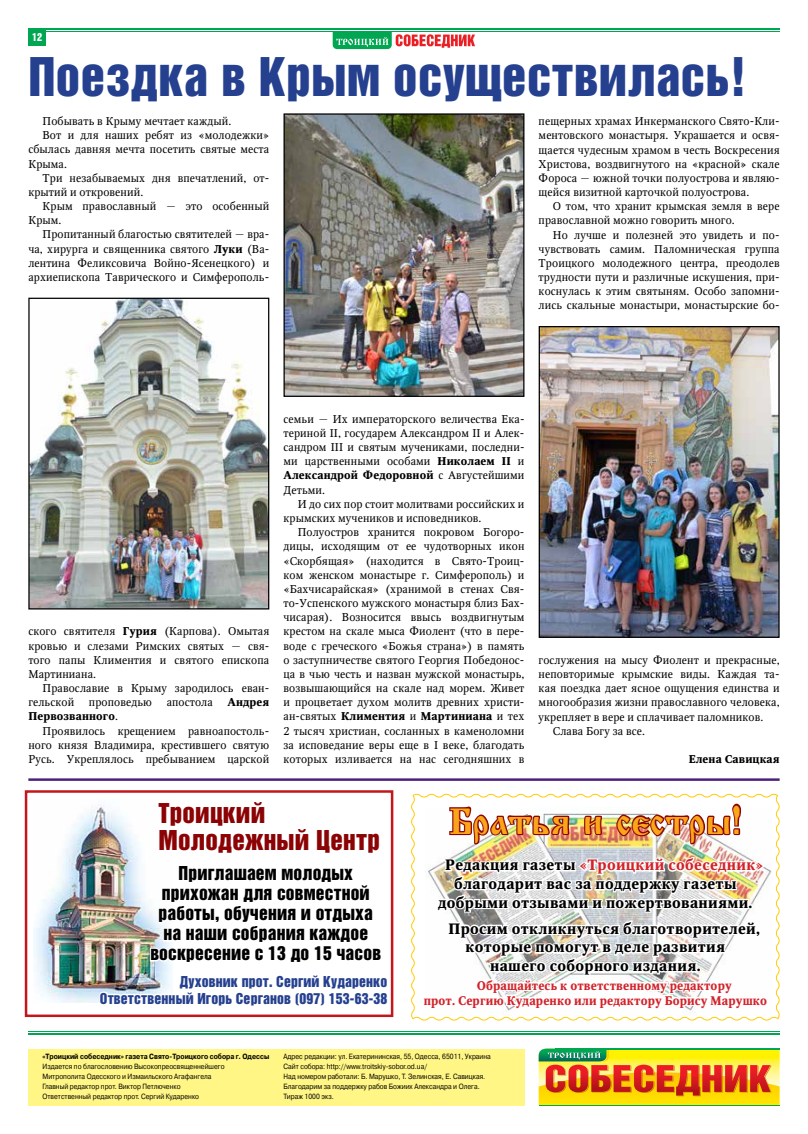
<style>
.page{position:relative;width:808px;height:1134px;background:#fff}
.page>*{position:absolute;margin:0;border:0;box-sizing:border-box;transform-origin:0 0}
.t1{font:48.75px "Helvetica Inserat LT Std";letter-spacing:.01em;color:#25408f}
.t2{font:36.25px "Izhitsa CTT";letter-spacing:.01em;color:#faa61a}
.t3{font:25px/26.2px "Helvetica Inserat LT Std";letter-spacing:.01em;color:#8b0304}
.t4{font:17.5px/20px "Helvetica Inserat LT Std";letter-spacing:.01em;color:#000;text-align:center}
.t5{font:700 15px "Octava";letter-spacing:.02em;color:#000}
.t6{font:700 15px "Octava";letter-spacing:.02em;color:#d2232a}
.t7{font:13.75px/16.5px "Helvetica Inserat LT Std";letter-spacing:.01em;color:#25408f;text-align:right}
.t8{font:700 12.5px/15px "Octava";letter-spacing:.01em;color:#d2232a;scale:.95 1}
.t9{font:11.25px/14.1px "Octava";letter-spacing:.01em;color:#000;text-align:justify}
.t10{font:700 11.25px "Octava";letter-spacing:.01em;color:#000}
.t11{font:10px "Helvetica Inserat LT Std";color:#fff}
.t12{font:7.5px/10px "Pragmatica C";color:#000;scale:.88 1}
.t13{font:700 7.5px "Pragmatica C";color:#000;scale:.88 1}
.s1{font-weight:700}
.s2{font-weight:400}
.s3{color:#000}
</style>
<div class="page">
<hr style="left:28px;top:1031px;width:752px;height:1px;background:#00a651">
<hr style="left:28px;top:1033px;width:752px;height:2px;background:#00a651">
<hr style="left:28px;top:31px;width:752px;height:1px;background:#00a651">
<hr style="left:28px;top:28px;width:752px;height:2px;background:#00a651">
<div style="left:28px;top:28px;width:18px;height:18px;background:#00a651"></div>
<svg style="left:333px;top:32px;width:142px;height:17px"></svg>
<div style="left:28px;top:1049px;width:496px;height:57px;background:#fff685"></div>
<img style="left:541px;top:328px;width:237px;height:308px">
<div style="left:539px;top:326px;width:241px;height:312px;border:1px solid #000"></div>
<img style="left:285px;top:115px;width:237px;height:280px">
<div style="left:283px;top:113px;width:241px;height:284px;border:1px solid #000"></div>
<img style="left:30px;top:300px;width:237px;height:307px">
<div style="left:28px;top:298px;width:241px;height:311px;border:1px solid #000"></div>
<img style="left:34px;top:806px;width:64px;height:197px">
<svg style="left:524px;top:1048px;width:256px;height:58px;background:#dba631"></svg>
<img style="left:411px;top:793px;width:369px;height:228px">
<svg style="left:98px;top:805px;width:291px;height:213px"></svg>
<div style="left:25px;top:790px;width:368px;height:227px;border:2px solid #c4161c"></div>
<hr style="left:28px;top:778px;width:752px;height:3px;background:#4d207a">
<p class="t11" style="left:32px;top:31px;width:12px">12</p>
<h1 class="t1" style="left:28px;top:47px;width:719px">Поездка в Крым осуществилась!</h1>
<p class="t9" style="left:43px;top:114px;width:190px">Побывать в Крыму мечтает каждый.</p>
<p class="t9" style="left:43px;top:128px;width:228px">Вот и для наших ребят из «молодежки»</p>
<p class="t9" style="left:28px;top:142px;width:242px">сбылась давняя мечта посетить святые места</p>
<p class="t9" style="left:28px;top:157px;width:40px">Крыма.</p>
<p class="t9" style="left:43px;top:171px;width:228px">Три незабываемых дня впечатлений, от-</p>
<p class="t9" style="left:28px;top:185px;width:116px">крытий и откровений.</p>
<p class="t9" style="left:43px;top:199px;width:228px">Крым православный — это особенный</p>
<p class="t9" style="left:28px;top:213px;width:35px">Крым.</p>
<p class="t9" style="left:43px;top:227px;width:228px">Пропитанный благостью святителей — вра-</p>
<p class="t9" style="left:28px;top:242px;width:242px">ча, хирурга и священника святого <span class="s1">Луки</span> (Ва-</p>
<p class="t9" style="left:28px;top:256px;width:242px">лентина Феликсовича Войно-Ясенецкого) и</p>
<p class="t9" style="left:28px;top:270px;width:242px">архиепископа Таврического и Симферополь-</p>
<p class="t9" style="left:539px;top:114px;width:242px">пещерных храмах Инкерманского Свято-Кли&shy;ментовского монастыря. Украшается и освя&shy;щается чудесным храмом в честь Воскресения Христова, воздвигнутого на «красной» скале Фороса — южной точки полуострова и являю&shy;щейся визитной карточкой полуострова.</p>
<p class="t9" style="left:539px;top:199px;width:242px;text-indent:14px">О том, что хранит крымская земля в вере православной можно говорить много.</p>
<p class="t9" style="left:539px;top:228px;width:242px;text-indent:14px">Но лучше и полезней это увидеть и по&shy;чувствовать самим. Паломническая группа Троицкого молодежного центра, преодолев трудности пути и различные искушения, при&shy;коснулась к этим святыням. Особо запомни&shy;лись скальные монастыри, монастырские бо-</p>
<p class="t9" style="left:28px;top:624px;width:242px">ского святителя <span class="s1">Гурия</span> (Карпова). Омытая кровью и слезами Римских святых — свя&shy;того папы Климентия и святого епископа Мартиниана.</p>
<p class="t9" style="left:28px;top:681px;width:242px;text-indent:14px">Православие в Крыму зародилось еван&shy;гельской</p>
<p class="t9" style="left:89px;top:695px;width:65px">проповедью</p>
<p class="t9" style="left:167px;top:695px;width:48px">апостола</p>
<p class="t10" style="left:228px;top:695px;width:43px">Андрея</p>
<p class="t10" style="left:28px;top:710px;width:91px">Первозванного<span class="s2">.</span></p>
<p class="t9" style="left:43px;top:724px;width:228px">Проявилось крещением равноапостоль-</p>
<p class="t9" style="left:28px;top:738px;width:242px">ного князя Владимира, крестившего святую</p>
<p class="t9" style="left:28px;top:752px;width:242px">Русь. Укреплялось пребыванием царской</p>
<p class="t9" style="left:283px;top:412px;width:242px">семьи — Их императорского величества Ека&shy;териной II, государем Александром II и Алек&shy;сандром III и святым мучениками, последни&shy;ми царственными особами <span class="s1">Николаем II</span> и <span class="s1">Александрой Федоровной</span> с Августейшими Детьми.</p>
<p class="t9" style="left:283px;top:497px;width:242px;text-indent:14px">И до сих пор стоит молитвами российских и крымских мучеников и исповедников.</p>
<p class="t9" style="left:283px;top:525px;width:242px;text-indent:14px">Полуостров хранится покровом Богоро&shy;дицы, исходящим от ее чудотворных икон «Скорбящая» (находится в Свято-Троиц&shy;ком женском монастыре г. Симферополь) и «Бахчисарайская» (хранимой в стенах Свя&shy;то-Успенского мужского монастыря близ Бах&shy;чисарая). Возносится ввысь воздвигнутым крестом на скале мыса Фиолент (что в пере&shy;воде с греческого «Божья страна») в память о заступничестве святого Георгия Победонос&shy;ца в чью честь и назван мужской монастырь, возвышающийся на скале над морем. Живет и процветает духом молитв древних христи&shy;ан-святых <span class="s1">Климентия</span> и <span class="s1">Мартиниана</span> и тех 2 тысяч христиан, сосланных в каменоломни за исповедание веры еще в I веке, благодать которых изливается на нас сегодняшних в</p>
<p class="t9" style="left:539px;top:653px;width:242px">гослужения на мысу Фиолент и прекрасные,</p>
<p class="t9" style="left:539px;top:667px;width:242px">неповторимые крымские виды. Каждая та-</p>
<p class="t9" style="left:539px;top:681px;width:242px">кая поездка дает ясное ощущения единства и</p>
<p class="t9" style="left:539px;top:695px;width:242px">многообразия жизни православного человека,</p>
<p class="t9" style="left:539px;top:709px;width:226px">укрепляет в вере и сплачивает паломников.</p>
<p class="t9" style="left:553px;top:724px;width:94px">Слава Богу за все.</p>
<p class="t10" style="left:689px;top:752px;width:92px">Елена Савицкая</p>
<h3 class="t3" style="left:158px;top:801px;width:223px">Троицкий<br>Молодежный Центр</h3>
<h3 class="t4" style="left:150px;top:864px;width:232px">Приглашаем молодых прихожан для совместной работы, обучения и отдыха на наши собрания каждое воскресение с 13 до 15 часов</h3>
<p class="t7" style="left:100px;top:974px;width:289px">Духовник прот. Сергий Кударенко<br>Ответственный Игорь Серганов (097) 153-63-38</p>
<h2 class="t2" style="left:449px;top:801px;width:294px">Братья и сестры!</h2>
<h3 class="t6" style="left:445px;top:856px;width:319px"><span class="s3">Редакция газеты</span> «Троицкий собеседник»</h3>
<h3 class="t5" style="left:454px;top:875px;width:284px">благодарит вас за поддержку газеты</h3>
<h3 class="t5" style="left:438px;top:893px;width:316px">добрыми отзывами и пожертвованиями.</h3>
<h3 class="t5" style="left:448px;top:919px;width:313px">Просим откликнуться благотворителей,</h3>
<h3 class="t5" style="left:466px;top:938px;width:261px">которые помогут в деле развития</h3>
<h3 class="t5" style="left:490px;top:957px;width:212px">нашего соборного издания.</h3>
<p class="t8" style="left:424px;top:978px;width:363px;text-indent:53px">Обращайтесь к ответственному редактору<br>прот. Сергию Кударенко или редактору Борису Марушко</p>
<p class="t13" style="left:43px;top:1052px;width:259px">«Троицкий собеседник» газета Свято-Троицкого собора г. Одессы</p>
<p class="t12" style="left:43px;top:1062px;width:208px">Издается по благословению Высокопреосвященнейшего Митрополита Одесского и Измаильского Агафангела Главный редактор прот. Виктор Петлюченко Ответственный редактор прот. Сергий Кударенко</p>
<p class="t12" style="left:283px;top:1052px;width:237px">Адрес редакции: ул. Екатерининская, 55, Одесса, 65011, Украина Сайт собора: http://www.troitskiy-sobor.od.ua/<br>Над номером работали: Б. Марушко, Т. Зелинская, Е. Савицкая.<br>Благодарим за поддержку рабов Божиих Александра и Олега.<br>Тираж 1000 экз.</p>
</div>
